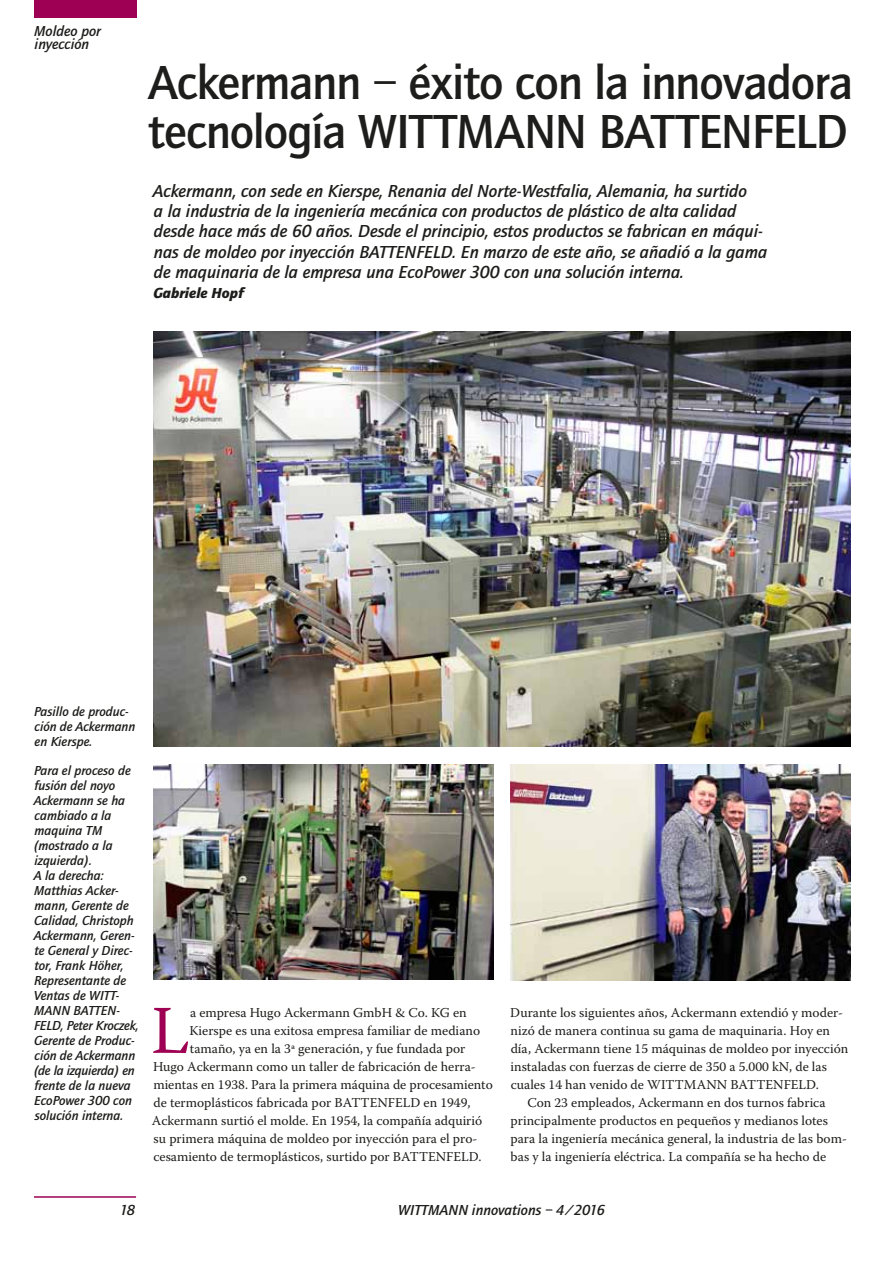
<style>
.page{position:relative;width:893px;height:1263px;background:#fff}
.page>*{position:absolute;margin:0;border:0;box-sizing:border-box;transform-origin:0 0}
.t1{font:68.25px "Warnock Pro";color:#9e0054}
.t2{font:500 49.5px/49.5px "Quay Sans";letter-spacing:-.025em;color:#1d1d1b}
.t3{font:italic 500 18px/20.2px "Quay Sans";color:#1d1d1b}
.t4{font:italic 500 15px/13.5px "Quay Sans";color:#1d1d1b}
.t5{font:italic 900 15px "Quay Sans";color:#1d1d1b}
.t6{font:13.5px "Warnock Pro";color:#1d1d1b}
.t7{font:italic 500 13.5px/15px "Quay Sans";color:#1d1d1b}
.s1{font-weight:400}
</style>
<div class="page">
<div style="left:34px;top:0;width:102px;height:18px;background:#9e0054"></div>
<hr style="left:34px;top:1196px;width:102px;height:2px;background:#9e0054">
<img style="left:153px;top:764px;width:340px;height:216px">
<img style="left:153px;top:332px;width:697px;height:414px">
<img style="left:510px;top:764px;width:340px;height:217px">
<p class="t4" style="left:34px;top:24px;width:68px">Moldeo por inyección</p>
<h2 class="t2" style="left:148px;top:58px;width:706px">Ackermann <span class="s1">–</span> éxito con la innovadora tecnología WITTMANN BATTENFELD</h2>
<p class="t3" style="left:153px;top:181px;width:616px">Ackermann, con sede en Kierspe, Renania del Norte-Westfalia, Alemania, ha surtido<br>a la industria de la ingeniería mecánica con productos de plástico de alta calidad desde hace más de 60 años. Desde el principio, estos productos se fabrican en máqui&shy;nas de moldeo por inyección BATTENFELD. En marzo de este año, se añadió a la gama de maquinaria de la empresa una EcoPower 300 con una solución interna.</p>
<p class="t5" style="left:153px;top:284px;width:92px">Gabriele Hopf</p>
<p class="t7" style="left:34px;top:704px;width:103px">Pasillo de produc&shy;ción de Ackermann en Kierspe.</p>
<p class="t7" style="left:33px;top:763px;width:107px">Para el proceso de fusión del noyo<br>Ackermann se ha cambiado a la maquina TM (mostrado a la izquierda).<br>A la derecha:<br>Matthias Acker&shy;mann, Gerente de<br>Calidad, Christoph<br>Ackermann, Geren&shy;te General y Direc&shy;tor, Frank Höher,<br>Representante de<br>Ventas de WITT-<br>MANN BATTEN-<br>FELD, Peter Kroczek,<br>Gerente de Produc&shy;ción de Ackermann (de la izquierda) en frente de la nueva<br>EcoPower 300 con solución interna.</p>
<h1 class="t1" style="left:151px;top:989px;width:40px">L</h1>
<p class="t6" style="left:190px;top:1004px;width:278px">a empresa Hugo Ackermann GmbH &amp; Co. KG en</p>
<p class="t6" style="left:189px;top:1022px;width:292px">Kierspe es una exitosa empresa familiar de mediano</p>
<p class="t6" style="left:190px;top:1040px;width:277px">tamaño, ya en la 3a generación, y fue fundada por</p>
<p class="t6" style="left:153px;top:1058px;width:324px">Hugo Ackermann como un taller de fabricación de herra-</p>
<p class="t6" style="left:153px;top:1076px;width:341px">mientas en 1938. Para la primera máquina de procesamiento</p>
<p class="t6" style="left:153px;top:1094px;width:319px">de termoplásticos fabricada por BATTENFELD en 1949,</p>
<p class="t6" style="left:152px;top:1112px;width:332px">Ackermann surtió el molde. En 1954, la compañía adquirió</p>
<p class="t6" style="left:154px;top:1130px;width:325px">su primera máquina de moldeo por inyección para el pro-</p>
<p class="t6" style="left:153px;top:1148px;width:330px">cesamiento de termoplásticos, surtido por BATTENFELD.</p>
<p class="t6" style="left:510px;top:1004px;width:334px">Durante los siguientes años, Ackermann extendió y moder-</p>
<p class="t6" style="left:511px;top:1022px;width:321px">nizó de manera continua su gama de maquinaria. Hoy en</p>
<p class="t6" style="left:511px;top:1040px;width:339px">día, Ackermann tiene 15 máquinas de moldeo por inyección</p>
<p class="t6" style="left:511px;top:1058px;width:318px">instaladas con fuerzas de cierre de 350 a 5.000 kN, de las</p>
<p class="t6" style="left:511px;top:1076px;width:310px">cuales 14 han venido de WITTMANN BATTENFELD.</p>
<p class="t6" style="left:527px;top:1094px;width:300px">Con 23 empleados, Ackermann en dos turnos fabrica</p>
<p class="t6" style="left:510px;top:1112px;width:319px">principalmente productos en pequeños y medianos lotes</p>
<p class="t6" style="left:510px;top:1130px;width:338px">para la ingeniería mecánica general, la industria de las bom-</p>
<p class="t6" style="left:511px;top:1148px;width:317px">bas y la ingeniería eléctrica. La compañía se ha hecho de</p>
<p class="t4" style="left:120px;top:1203px;width:17px">18</p>
<p class="t4" style="left:398px;top:1203px;width:208px">WITTMANN innovations – 4/2016</p>
</div>
